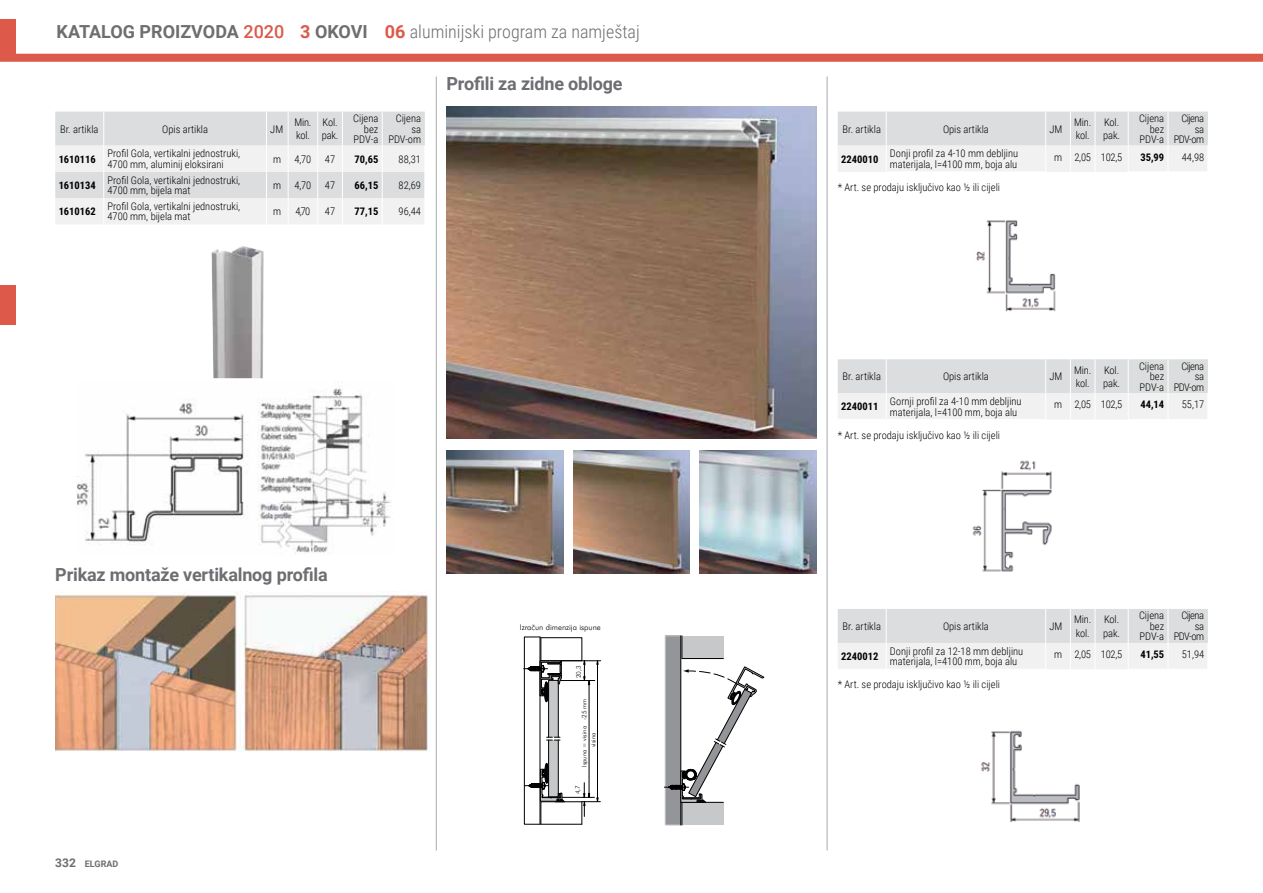
<style>
.page{position:relative;width:1263px;height:893px;background:#fff}
.page>*{position:absolute;margin:0;border:0;box-sizing:border-box;transform-origin:0 0}
.t1{font:300 18px "Roboto Condensed";color:#6d6e71}
.t2{font:700 18px "Roboto";letter-spacing:-.01em;color:#6d6e71}
.t3{font:300 10.5px/10.5px "Roboto Condensed";color:#000}
.t4{font:700 10.5px "Roboto Condensed";color:#000}
.t5{font:300 10.5px/10.5px "Roboto Condensed";letter-spacing:-.05em;color:#000;text-align:right}
.t6{font:700 9px "Roboto";color:#6d6e71}
.t7{font:300 7.95px "Futura BT";color:#000}
.t8{font:300 6.3px/9px "Futura BT";color:#000}
.s1{font-family:"Roboto";font-weight:700}
.s2{font-family:"Roboto";font-weight:500;color:#dd5949}
.s3{font-family:"Roboto";font-weight:700;color:#dd5949}
.s4{font-size:12px}
</style>
<div class="page">
<svg style="left:55px;top:112px;width:370px;height:112px"></svg>
<img style="left:211px;top:246px;width:53px;height:132px">
<img style="left:76px;top:388px;width:315px;height:166px">
<img style="left:55px;top:591px;width:376px;height:160px">
<img style="left:446px;top:106px;width:370px;height:332px">
<img style="left:446px;top:451px;width:117px;height:122px">
<img style="left:573px;top:451px;width:117px;height:122px">
<img style="left:700px;top:451px;width:116px;height:122px">
<svg style="left:681px;top:635px;width:43px;height:24px"></svg>
<div style="left:665px;top:636px;width:16px;height:189px;background:#939598"></div>
<div style="left:665px;top:636px;width:16px;height:189px;border:1px solid #c7c8ca"></div>
<hr style="left:680px;top:636px;width:1px;height:189px;background:#000">
<svg style="left:664px;top:666px;width:100px;height:160px"></svg>
<svg style="left:524px;top:637px;width:77px;height:188px"></svg>
<svg style="left:838px;top:112px;width:370px;height:60px"></svg>
<img style="left:976px;top:220px;width:80px;height:92px">
<svg style="left:838px;top:359px;width:370px;height:60px"></svg>
<img style="left:972px;top:460px;width:80px;height:112px">
<svg style="left:838px;top:609px;width:370px;height:60px"></svg>
<img style="left:980px;top:730px;width:100px;height:92px">
<div style="left:0;top:20px;width:16px;height:41px;background:#dd5949"></div>
<div style="left:0;top:54px;width:1263px;height:8px;background:#dd5949"></div>
<hr style="left:436px;top:77px;width:1px;height:773px;background:#a7a9ac">
<hr style="left:827px;top:77px;width:1px;height:773px;background:#a7a9ac">
<div style="left:0;top:285px;width:16px;height:40px;background:#dd5949"></div>
<h1 class="t1" style="left:57px;top:19px;width:585px"><span class="s1">KATALOG PROIZVODA</span> <span class="s2">2020</span> <span class="s3">3</span> <span class="s1">OKOVI</span> <span class="s3">06</span> aluminijski program za namještaj</h1>
<p class="t3" style="left:60px;top:123px;width:40px">Br. artikla</p>
<p class="t3" style="left:162px;top:123px;width:47px">Opis artikla</p>
<p class="t3" style="left:270px;top:123px;width:14px">JM</p>
<p class="t3" style="left:294px;top:115px;width:18px;line-height:13.5px">Min. kol.</p>
<p class="t3" style="left:322px;top:115px;width:18px;line-height:13.5px">Kol. pak.</p>
<p class="t3" style="left:353px;top:113px;width:27px;text-align:right">Cijena bez<br>PDV-a</p>
<p class="t3" style="left:389px;top:113px;width:34px;text-align:right">Cijena sa<br>PDV-om</p>
<p class="t4" style="left:59px;top:152px;width:39px">1610116</p>
<p class="t3" style="left:108px;top:148px;width:134px">Profil Gola, vertikalni jednostruki,<br>4700 mm, aluminij eloksirani</p>
<p class="t3" style="left:273px;top:153px;width:10px">m</p>
<p class="t3" style="left:295px;top:153px;width:18px">4,70</p>
<p class="t3" style="left:325px;top:153px;width:12px">47</p>
<p class="t4" style="left:355px;top:152px;width:25px">70,65</p>
<p class="t3" style="left:399px;top:153px;width:24px">88,31</p>
<p class="t4" style="left:59px;top:178px;width:39px">1610134</p>
<p class="t3" style="left:108px;top:174px;width:134px">Profil Gola, vertikalni jednostruki,<br>4700 mm, bijela mat</p>
<p class="t3" style="left:273px;top:180px;width:10px">m</p>
<p class="t3" style="left:295px;top:180px;width:18px">4,70</p>
<p class="t3" style="left:325px;top:180px;width:12px">47</p>
<p class="t4" style="left:355px;top:178px;width:25px">66,15</p>
<p class="t3" style="left:399px;top:180px;width:24px">82,69</p>
<p class="t4" style="left:59px;top:204px;width:39px">1610162</p>
<p class="t3" style="left:108px;top:201px;width:134px">Profil Gola, vertikalni jednostruki,<br>4700 mm, bijela mat</p>
<p class="t3" style="left:273px;top:206px;width:10px">m</p>
<p class="t3" style="left:295px;top:206px;width:16px">4,70</p>
<p class="t3" style="left:325px;top:206px;width:12px">47</p>
<p class="t4" style="left:355px;top:204px;width:25px">77,15</p>
<p class="t3" style="left:399px;top:206px;width:24px">96,44</p>
<h1 class="t2" style="left:446px;top:71px;width:178px">Profili za zidne obloge</h1>
<h1 class="t2" style="left:55px;top:562px;width:274px">Prikaz montaže vertikalnog profila</h1>
<p class="t6" style="left:55px;top:858px;width:65px"><span class="s4">332</span> ELGRAD</p>
<p class="t7" style="left:520px;top:622px;width:82px">Izračun dimenzija ispune</p>
<p class="t8" style="left:574px;top:678px;width:14px;rotate:-90deg">20,3</p>
<p class="t8" style="left:580px;top:747px;width:50px;text-indent:-19px;rotate:-90deg">Ispuna = visina -25 mm visina</p>
<p class="t8" style="left:573px;top:794px;width:11px;rotate:-90deg">4,7</p>
<p class="t3" style="left:843px;top:123px;width:40px">Br. artikla</p>
<p class="t3" style="left:943px;top:123px;width:47px">Opis artikla</p>
<p class="t3" style="left:1049px;top:123px;width:14px">JM</p>
<p class="t3" style="left:1074px;top:115px;width:18px;line-height:13.5px">Min. kol.</p>
<p class="t3" style="left:1103px;top:115px;width:18px;line-height:13.5px">Kol. pak.</p>
<p class="t3" style="left:1139px;top:113px;width:27px;text-align:right">Cijena bez<br>PDV-a</p>
<p class="t5" style="left:1174px;top:113px;width:32px">Cijena sa<br>PDV-om</p>
<p class="t4" style="left:841px;top:152px;width:39px">2240010</p>
<p class="t3" style="left:890px;top:148px;width:130px">Donji profil za 4-10 mm debljinu materijala, l=4100 mm, boja alu</p>
<p class="t3" style="left:1054px;top:151px;width:70px">m 2,05 102,5</p>
<p class="t4" style="left:1140px;top:150px;width:25px">35,99</p>
<p class="t3" style="left:1182px;top:151px;width:24px">44,98</p>
<p class="t3" style="left:838px;top:182px;width:164px">* Art. se prodaju isključivo kao ½ ili cijeli</p>
<p class="t3" style="left:843px;top:371px;width:40px">Br. artikla</p>
<p class="t3" style="left:943px;top:371px;width:47px">Opis artikla</p>
<p class="t3" style="left:1049px;top:371px;width:14px">JM</p>
<p class="t3" style="left:1074px;top:363px;width:18px;line-height:13.5px">Min. kol.</p>
<p class="t3" style="left:1103px;top:363px;width:18px;line-height:13.5px">Kol. pak.</p>
<p class="t3" style="left:1139px;top:360px;width:27px;text-align:right">Cijena bez<br>PDV-a</p>
<p class="t5" style="left:1174px;top:360px;width:32px">Cijena sa<br>PDV-om</p>
<p class="t4" style="left:841px;top:399px;width:39px">2240011</p>
<p class="t3" style="left:890px;top:396px;width:133px">Gornji profil za 4-10 mm debljinu materijala, l=4100 mm, boja alu</p>
<p class="t3" style="left:1054px;top:399px;width:70px">m 2,05 102,5</p>
<p class="t4" style="left:1140px;top:397px;width:25px">44,14</p>
<p class="t3" style="left:1182px;top:399px;width:24px">55,17</p>
<p class="t3" style="left:838px;top:429px;width:164px">* Art. se prodaju isključivo kao ½ ili cijeli</p>
<p class="t3" style="left:843px;top:620px;width:40px">Br. artikla</p>
<p class="t3" style="left:943px;top:620px;width:47px">Opis artikla</p>
<p class="t3" style="left:1049px;top:620px;width:14px">JM</p>
<p class="t3" style="left:1074px;top:612px;width:18px;line-height:13.5px">Min. kol.</p>
<p class="t3" style="left:1103px;top:612px;width:18px;line-height:13.5px">Kol. pak.</p>
<p class="t3" style="left:1139px;top:610px;width:27px;text-align:right">Cijena bez<br>PDV-a</p>
<p class="t5" style="left:1174px;top:610px;width:32px">Cijena sa<br>PDV-om</p>
<p class="t4" style="left:841px;top:649px;width:39px">2240012</p>
<p class="t3" style="left:890px;top:645px;width:135px">Donji profil za 12-18 mm debljinu materijala, l=4100 mm, boja alu</p>
<p class="t3" style="left:1054px;top:649px;width:70px">m 2,05 102,5</p>
<p class="t4" style="left:1140px;top:647px;width:25px">41,55</p>
<p class="t3" style="left:1182px;top:649px;width:24px">51,94</p>
<p class="t3" style="left:838px;top:679px;width:164px">* Art. se prodaju isključivo kao ½ ili cijeli</p>
</div>
